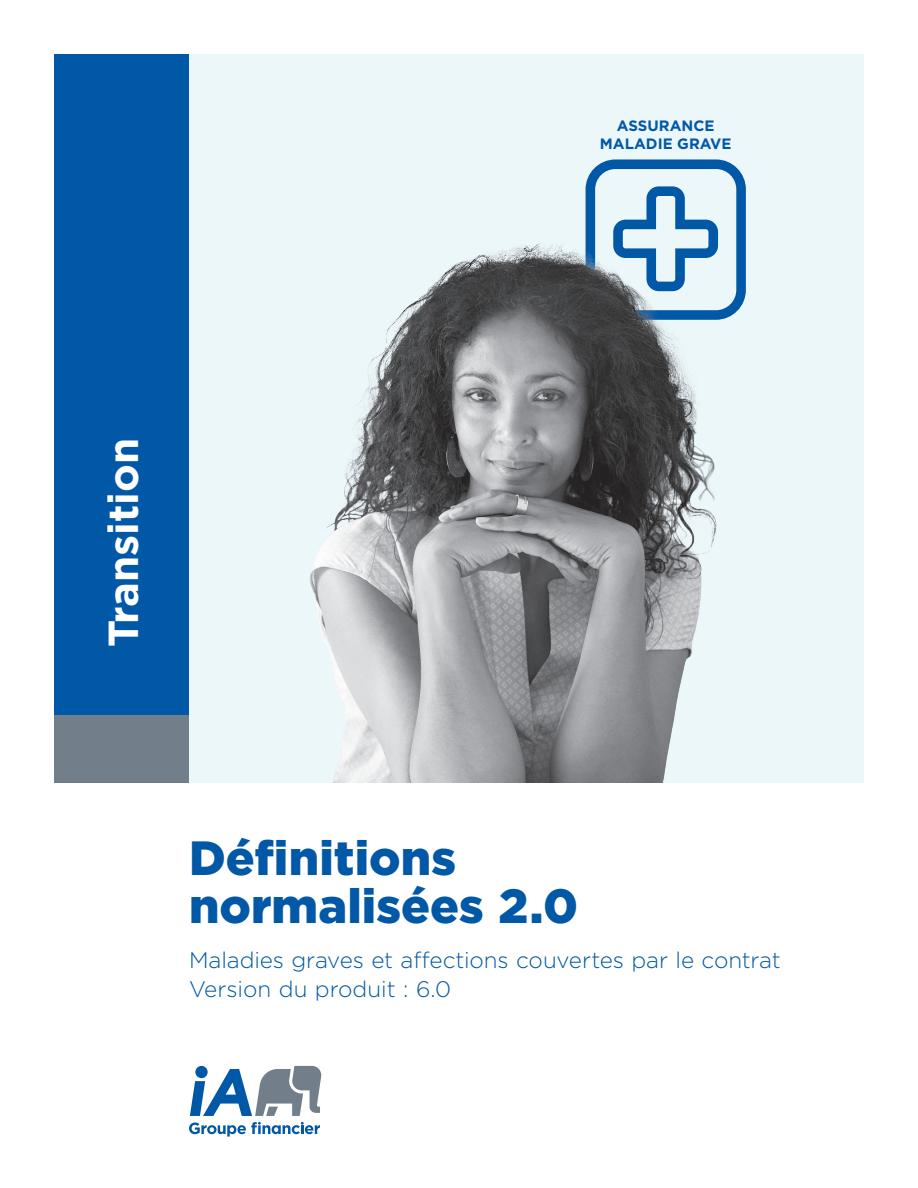
<style>
.page{position:relative;width:918px;height:1188px;background:#fff}
.page>*{position:absolute;margin:0;border:0;box-sizing:border-box;transform-origin:0 0}
.t1{font:900 48px/48px "Gotham";color:#0158a6}
.t2{font:700 42px "Gotham";color:#fff}
.t3{font:300 22.5px/28.3px "Gotham";letter-spacing:-.005em;color:#0158a6}
.t4{font:700 15px/18px "Gotham";color:#0158a6;text-align:center}
</style>
<div class="page">
<svg style="left:190px;top:1066px;width:131px;height:50px"></svg>
<svg style="left:189px;top:1122px;width:131px;height:15px"></svg>
<div style="left:54px;top:54px;width:135px;height:662px;background:#0158a6"></div>
<div style="left:54px;top:716px;width:135px;height:67px;background:#727f8a"></div>
<div style="left:189px;top:54px;width:675px;height:729px;background:#ecf7fa"></div>
<svg style="left:586px;top:159px;width:160px;height:80px"></svg>
<img style="left:309px;top:239px;width:437px;height:544px">
<p class="t4" style="left:600px;top:116px;width:133px">ASSURANCE<br>MALADIE GRAVE</p>
<h2 class="t2" style="left:96px;top:647px;width:211px;rotate:-90deg">Transition</h2>
<h1 class="t1" style="left:189px;top:834px;width:391px">Définitions normalisées 2.0</h1>
<p class="t3" style="left:189px;top:946px;width:593px">Maladies graves et affections couvertes par le contrat<br>Version du produit : 6.0</p>
</div>
